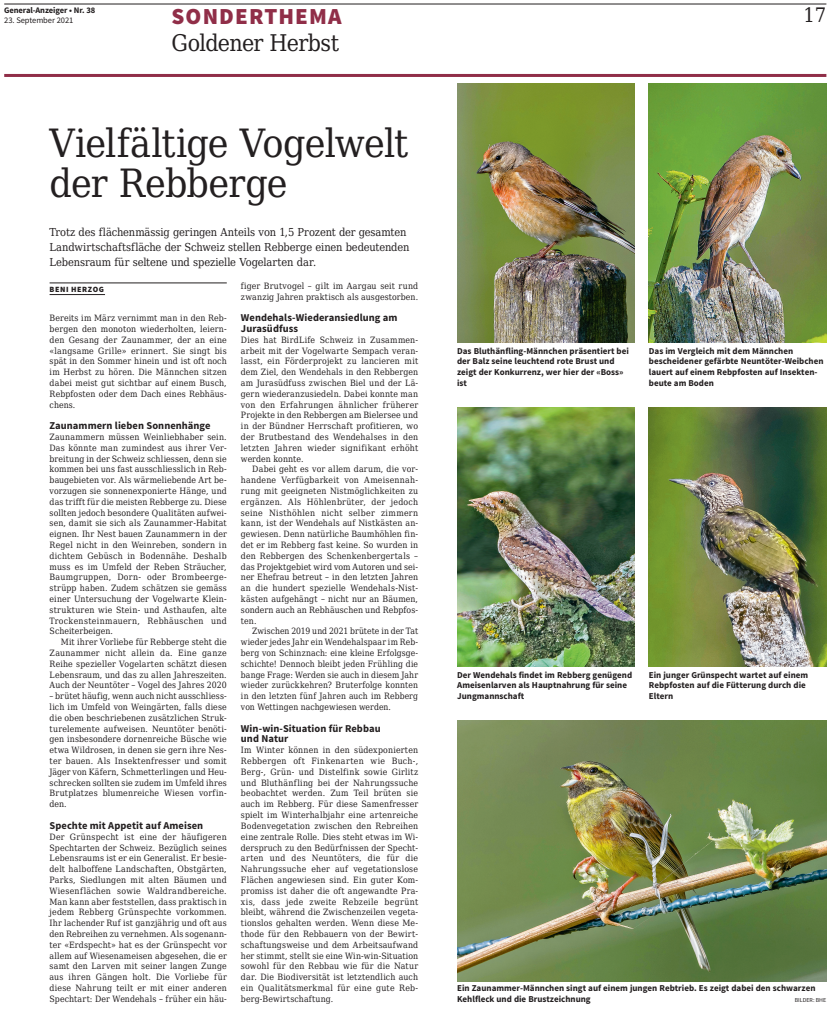
<style>
.page{position:relative;width:832px;height:1015px;background:#fff}
.page>*{position:absolute;margin:0;border:0;box-sizing:border-box;transform-origin:0 0}
.t1{font:39px/40px "DejaVu Serif Condensed";letter-spacing:-.02em;color:#231f20}
.t2{font:23px "DejaVu Serif Condensed";letter-spacing:-.03em;color:#231f20}
.t3{font:900 23px "Source Sans Pro";letter-spacing:.05em;color:#902e48}
.t4{font:20px "DejaVu Serif Condensed";color:#231f20}
.t5{font:11px/15px "DejaVu Serif Condensed";letter-spacing:-.01em;color:#231f20}
.t6{font:700 10.5px/10.8px "Source Sans Pro";letter-spacing:.005em;color:#231f20}
.t7{font:700 9px/10.8px "Source Sans Pro";color:#231f20}
.t8{font:8.7px/10.8px "DejaVu Serif Condensed";letter-spacing:.015em;color:#231f20;text-align:justify}
.t9{font:700 8.5px "Source Sans Pro";letter-spacing:-.01em;color:#231f20}
.t10{font:8.5px "Source Sans Pro";letter-spacing:-.01em;color:#231f20}
.t11{font:900 8px "Source Sans Pro";letter-spacing:.07em;color:#231f20}
.t12{font:6px "Source Sans Pro";color:#231f20}
</style>
<div class="page">
<hr style="left:4px;top:4px;width:822px;height:1px;background:#231f20">
<hr style="left:50px;top:283px;width:177px;height:1px;background:#231f20">
<hr style="left:50px;top:294px;width:55px;height:1px;background:#231f20">
<img style="left:457px;top:721px;width:369px;height:261px">
<img style="left:649px;top:83px;width:177px;height:260px">
<img style="left:649px;top:407px;width:177px;height:260px">
<img style="left:457px;top:407px;width:178px;height:260px">
<img style="left:457px;top:83px;width:178px;height:260px">
<hr style="left:4px;top:74px;width:822px;height:3px;background:#902e48">
<p class="t9" style="left:4px;top:5px;width:93px">General-Anzeiger • Nr. 38</p>
<p class="t10" style="left:4px;top:15px;width:71px">23. September 2021</p>
<h2 class="t3" style="left:171px;top:2px;width:172px">SONDERTHEMA</h2>
<h2 class="t2" style="left:171px;top:26px;width:169px">Goldener Herbst</h2>
<h1 class="t1" style="left:50px;top:122px;width:360px">Vielfältige Vogelwelt der Rebberge</h1>
<p class="t5" style="left:50px;top:225px;width:361px">Trotz des flächenmässig geringen Anteils von 1,5 Prozent der gesamten<br>Landwirtschaftsfläche der Schweiz stellen Rebberge einen bedeutenden<br>Lebensraum für seltene und spezielle Vogelarten dar.</p>
<p class="t11" style="left:50px;top:284px;width:56px">BENI HERZOG</p>
<p class="t8" style="left:50px;top:312px;width:179px">Bereits im März vernimmt man in den Reb&shy;bergen den monoton wiederholten, leiern&shy;den Gesang der Zaunammer, der an eine «langsame Grille» erinnert. Sie singt bis spät in den Sommer hinein und ist oft noch im Herbst zu hören. Die Männchen sitzen dabei meist gut sichtbar auf einem Busch, Rebpfosten oder dem Dach eines Rebhäus&shy;chens.</p>
<p class="t6" style="left:50px;top:421px;width:163px">Zaunammern lieben Sonnenhänge</p>
<p class="t8" style="left:50px;top:431px;width:179px">Zaunammern müssen Weinliebhaber sein.<br>Das könnte man zumindest aus ihrer Ver&shy;breitung in der Schweiz schliessen, denn sie kommen bei uns fast ausschliesslich in Reb&shy;baugebieten vor. Als wärmeliebende Art be&shy;vorzugen sie sonnenexponierte Hänge, und das trifft für die meisten Rebberge zu. Diese sollten jedoch besondere Qualitäten aufwei&shy;sen, damit sie sich als Zaunammer-Habitat eignen. Ihr Nest bauen Zaunammern in der Regel nicht in den Weinreben, sondern in dichtem Gebüsch in Bodennähe. Deshalb muss es im Umfeld der Reben Sträucher, Baumgruppen, Dorn- oder Brombeerge&shy;strüpp haben. Zudem schätzen sie gemäss einer Untersuchung der Vogelwarte Klein&shy;strukturen wie Stein- und Asthaufen, alte Trockensteinmauern, Rebhäuschen und Scheiterbeigen.</p>
<p class="t8" style="left:50px;top:636px;width:179px;text-indent:11px">Mit ihrer Vorliebe für Rebberge steht die Zaunammer nicht allein da. Eine ganze Reihe spezieller Vogelarten schätzt diesen Lebensraum, und das zu allen Jahreszeiten.<br>Auch der Neuntöter – Vogel des Jahres 2020</p>
<p class="t8" style="left:50px;top:690px;width:179px">– brütet häufig, wenn auch nicht ausschliess&shy;lich im Umfeld von Weingärten, falls diese die oben beschriebenen zusätzlichen Struk&shy;turelemente aufweisen. Neuntöter benöti&shy;gen insbesondere dornenreiche Büsche wie etwa Wildrosen, in denen sie gern ihre Nes&shy;ter bauen. Als Insektenfresser und somit Jäger von Käfern, Schmetterlingen und Heu&shy;schrecken sollten sie zudem im Umfeld ihres Brutplatzes blumenreiche Wiesen vorfin&shy;den.</p>
<p class="t6" style="left:50px;top:820px;width:155px">Spechte mit Appetit auf Ameisen</p>
<p class="t8" style="left:50px;top:831px;width:179px">Der Grünspecht ist eine der häufigeren Spechtarten der Schweiz. Bezüglich seines Lebensraums ist er ein Generalist. Er besie&shy;delt halboffene Landschaften, Obstgärten, Parks, Siedlungen mit alten Bäumen und Wiesenflächen sowie Waldrandbereiche.<br>Man kann aber feststellen, dass praktisch in jedem Rebberg Grünspechte vorkommen.<br>Ihr lachender Ruf ist ganzjährig und oft aus den Rebreihen zu vernehmen. Als sogenann&shy;ter «Erdspecht» hat es der Grünspecht vor allem auf Wiesenameisen abgesehen, die er samt den Larven mit seiner langen Zunge aus ihren Gängen holt. Die Vorliebe für diese Nahrung teilt er mit einer anderen Spechtart: Der Wendehals – früher ein häu-</p>
<p class="t8" style="left:241px;top:280px;width:179px">figer Brutvogel – gilt im Aargau seit rund zwanzig Jahren praktisch als ausgestorben.</p>
<p class="t6" style="left:241px;top:313px;width:158px">Wendehals-Wiederansiedlung am<br>Jurasüdfuss</p>
<p class="t8" style="left:241px;top:334px;width:179px">Dies hat BirdLife Schweiz in Zusammen&shy;arbeit mit der Vogelwarte Sempach veran&shy;lasst, ein Förderprojekt zu lancieren mit dem Ziel, den Wendehals in den Rebbergen am Jurasüdfuss zwischen Biel und der Lä&shy;gern wiederanzusiedeln. Dabei konnte man von den Erfahrungen ähnlicher früherer Projekte in den Rebbergen am Bielersee und in der Bündner Herrschaft profitieren, wo der Brutbestand des Wendehalses in den letzten Jahren wieder signifikant erhöht werden konnte.</p>
<p class="t8" style="left:241px;top:464px;width:179px;text-indent:11px">Dabei geht es vor allem darum, die vor&shy;handene Verfügbarkeit von Ameisennah&shy;rung mit geeigneten Nistmöglichkeiten zu ergänzen. Als Höhlenbrüter, der jedoch seine Nisthöhlen nicht selber zimmern kann, ist der Wendehals auf Nistkästen an&shy;gewiesen. Denn natürliche Baumhöhlen fin&shy;det er im Rebberg fast keine. So wurden in den Rebbergen des Schenkenbergertals – das Projektgebiet wird vom Autoren und sei&shy;ner Ehefrau betreut – in den letzten Jahren an die hundert spezielle Wendehals-Nist&shy;kästen aufgehängt – nicht nur an Bäumen, sondern auch an Rebhäuschen und Rebpfos&shy;ten.</p>
<p class="t8" style="left:241px;top:626px;width:179px;text-indent:11px">Zwischen 2019 und 2021 brütete in der Tat wieder jedes Jahr ein Wendehalspaar im Reb&shy;berg von Schinznach: eine kleine Erfolgsge&shy;schichte! Dennoch bleibt jeden Frühling die bange Frage: Werden sie auch in diesem Jahr wieder zurückkehren? Bruterfolge konnten in den letzten fünf Jahren auch im Rebberg von Wettingen nachgewiesen werden.</p>
<p class="t6" style="left:241px;top:723px;width:141px">Win-win-Situation für Rebbau und Natur</p>
<p class="t8" style="left:241px;top:744px;width:179px">Im Winter können in den südexponierten Rebbergen oft Finkenarten wie Buch-, Berg-, Grün- und Distelfink sowie Girlitz und Bluthänfling bei der Nahrungssuche beobachtet werden. Zum Teil brüten sie auch im Rebberg. Für diese Samenfresser spielt im Winterhalbjahr eine artenreiche Bodenvegetation zwischen den Rebreihen eine zentrale Rolle. Dies steht etwas im Wi&shy;derspruch zu den Bedürfnissen der Specht&shy;arten und des Neuntöters, die für die Nahrungssuche eher auf vegetationslose Flächen angewiesen sind. Ein guter Kom&shy;promiss ist daher die oft angewandte Pra&shy;xis, dass jede zweite Rebzeile begrünt bleibt, während die Zwischenzeilen vegeta&shy;tionslos gehalten werden. Wenn diese Me&shy;thode für den Rebbauern von der Bewirt&shy;schaftungsweise und dem Arbeitsaufwand her stimmt, stellt sie eine Win-win-Situation sowohl für den Rebbau wie für die Natur dar. Die Biodiversität ist letztendlich auch ein Qualitätsmerkmal für eine gute Reb&shy;berg-Bewirtschaftung.</p>
<h3 class="t4" style="left:803px;top:0;width:24px">17</h3>
<p class="t7" style="left:457px;top:345px;width:173px">Das Bluthänfling-Männchen präsentiert bei der Balz seine leuchtend rote Brust und zeigt der Konkurrenz, wer hier der «Boss» ist</p>
<p class="t7" style="left:649px;top:345px;width:176px">Das im Vergleich mit dem Männchen bescheidener gefärbte Neuntöter-Weibchen lauert auf einem Rebpfosten auf Insekten&shy;beute am Boden</p>
<p class="t7" style="left:457px;top:669px;width:176px">Der Wendehals findet im Rebberg genügend<br>Ameisenlarven als Hauptnahrung für seine<br>Jungmannschaft</p>
<p class="t7" style="left:649px;top:669px;width:161px">Ein junger Grünspecht wartet auf einem<br>Rebpfosten auf die Fütterung durch die<br>Eltern</p>
<p class="t7" style="left:457px;top:983px;width:360px">Ein Zaunammer-Männchen singt auf einem jungen Rebtrieb. Es zeigt dabei den schwarzen<br>Kehlfleck und die Brustzeichnung</p>
<p class="t12" style="left:795px;top:996px;width:33px">BILDER: BHE</p>
</div>
